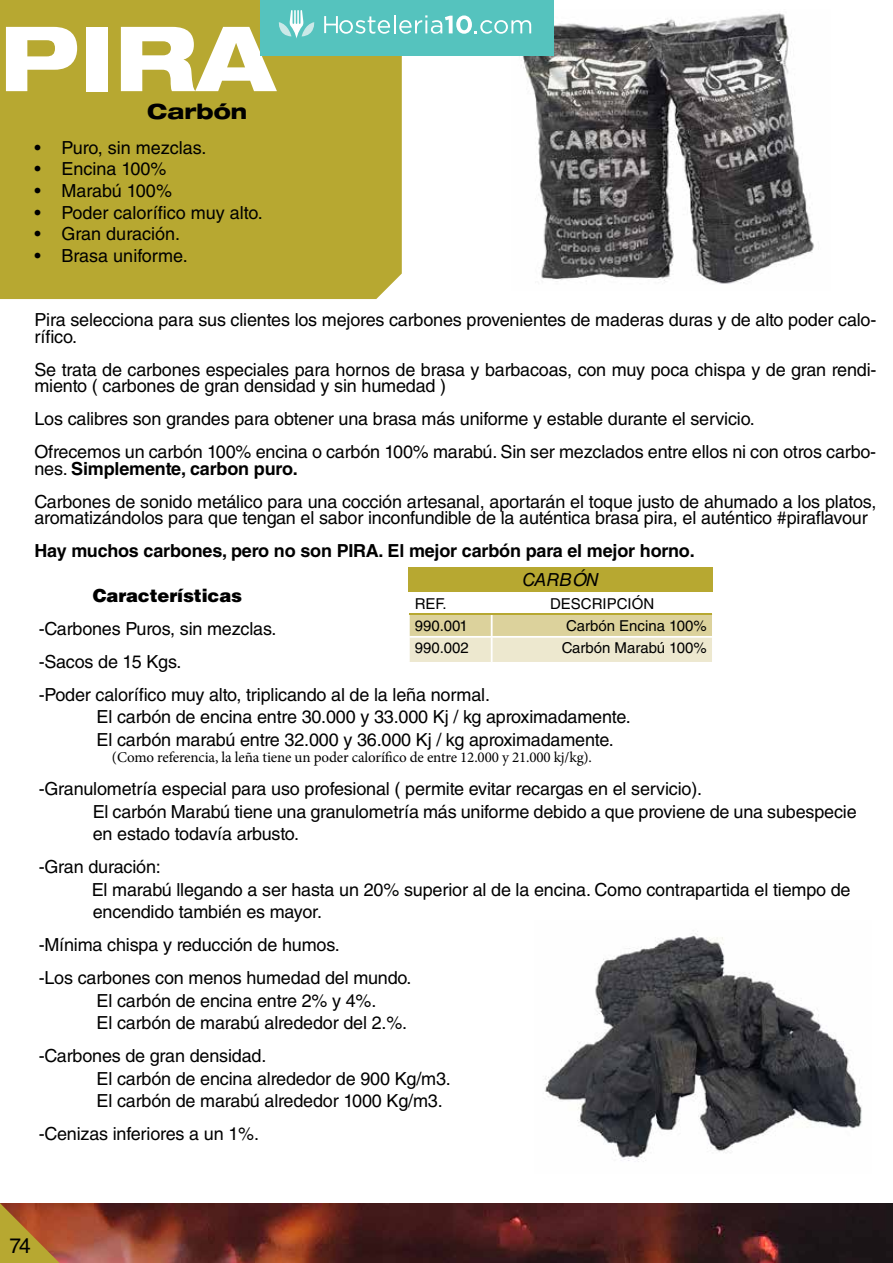
<style>
.page{position:relative;width:893px;height:1263px;background:#fff}
.page>*{position:absolute;margin:0;border:0;box-sizing:border-box;transform-origin:0 0}
.t1{font:800 expanded 90px "Helvetica Neue LT Std";color:#fff}
.t2{font:800 expanded 21px "Helvetica Neue LT Std";color:#000}
.t3{font:21px "Helvetica LT Std";color:#000}
.t4{font:18px/22.5px "Helvetica LT Std";letter-spacing:-.01em;color:#000}
.t5{font:700 18px "Helvetica LT Std";letter-spacing:-.01em;color:#000}
.t6{font:900 18px "Helvetica LT Std";letter-spacing:-.01em;color:#000}
.t7{font:italic 18px "Helvetica LT Std";letter-spacing:-.01em;color:#000}
.t8{font:15px "Minion Pro";letter-spacing:-.01em;color:#000}
.t9{font:15px/22.8px "Helvetica LT Std";color:#000}
.s1{font-weight:700}
</style>
<div class="page">
<img style="left:60px;top:1203px;width:833px;height:60px">
<div style="left:0;top:0;width:402px;height:299px;background:#b7a831"></div>
<div style="left:409px;top:567px;width:304px;height:25px;background:#b7a831"></div>
<svg style="left:0;top:1203px;width:60px;height:60px"></svg>
<img style="left:545px;top:931px;width:317px;height:231px">
<img style="left:522px;top:10px;width:292px;height:274px">
<svg style="left:409px;top:615px;width:303px;height:47px"></svg>
<hr style="left:409px;top:613px;width:303px;height:2px;background:#b7a831">
<div style="left:260px;top:0;width:293px;height:56px;background:#55c3be"></div>
<svg style="left:324px;top:15px;width:207px;height:19px"></svg>
<svg style="left:278px;top:10px;width:37px;height:29px"></svg>
<h1 class="t1" style="left:-1px;top:1px;width:276px">PIRA</h1>
<p class="t2" style="left:147px;top:98px;width:101px">Carbón</p>
<p class="t4" style="left:34px;top:136px;width:173px">• Puro, sin mezclas.</p>
<p class="t4" style="left:34px;top:158px;width:134px">• Encina 100%</p>
<p class="t4" style="left:34px;top:179px;width:139px">• Marabú 100%</p>
<p class="t4" style="left:34px;top:201px;width:230px">• Poder calorífico muy alto.</p>
<p class="t4" style="left:34px;top:223px;width:147px">• Gran duración.</p>
<p class="t4" style="left:34px;top:244px;width:155px">• Brasa uniforme.</p>
<p class="t4" style="left:34px;top:311px;width:843px;line-height:16.5px">Pira selecciona para sus clientes los mejores carbones provenientes de maderas duras y de alto poder calo&shy;rífico.</p>
<p class="t4" style="left:34px;top:361px;width:843px;line-height:16.5px">Se trata de carbones especiales para hornos de brasa y barbacoas, con muy poca chispa y de gran rendi&shy;miento ( carbones de gran densidad y sin humedad )</p>
<p class="t4" style="left:34px;top:402px;width:843px;line-height:33px">Los calibres son grandes para obtener una brasa más uniforme y estable durante el servicio.<br>Ofrecemos un carbón 100% encina o carbón 100% marabú. Sin ser mezclados entre ellos ni con otros carbo-</p>
<p class="t4" style="left:34px;top:452px;width:843px;line-height:33px">nes. <span class="s1">Simplemente, carbon puro.<br></span>Carbones de sonido metálico para una cocción artesanal, aportarán el toque justo de ahumado a los platos,</p>
<p class="t4" style="left:34px;top:506px;width:835px">aromatizándolos para que tengan el sabor inconfundible de la auténtica brasa pira, el auténtico #piraflavour</p>
<p class="t5" style="left:34px;top:540px;width:662px">Hay muchos carbones, pero no son PIRA. El mejor carbón para el mejor horno.</p>
<p class="t6" style="left:93px;top:583px;width:151px">Características</p>
<p class="t4" style="left:39px;top:612px;width:453px;line-height:33px">-Carbones Puros, sin mezclas.<br>-Sacos de 15 Kgs.<br>-Poder calorífico muy alto, triplicando al de la leña normal.</p>
<p class="t4" style="left:97px;top:706px;width:536px">El carbón de encina entre 30.000 y 33.000 Kj / kg aproximadamente.<br>El carbón marabú entre 32.000 y 36.000 Kj / kg aproximadamente.</p>
<p class="t8" style="left:112px;top:747px;width:481px">(Como referencia, la leña tiene un poder calorífico de entre 12.000 y 21.000 kj/kg).</p>
<p class="t4" style="left:93px;top:778px;width:765px;text-indent:-54px">-Granulometría especial para uso profesional ( permite evitar recargas en el servicio).<br>El carbón Marabú tiene una granulometría más uniforme debido a que proviene de una subespecie en estado todavía arbusto.</p>
<p class="t4" style="left:92px;top:856px;width:760px;text-indent:-53px">-Gran duración:<br>El marabú llegando a ser hasta un 20% superior al de la encina. Como contrapartida el tiempo de encendido también es mayor.</p>
<p class="t4" style="left:39px;top:928px;width:374px;line-height:33px">-Mínima chispa y reducción de humos.<br>-Los carbones con menos humedad del mundo.</p>
<p class="t4" style="left:97px;top:989px;width:312px">El carbón de encina entre 2% y 4%.<br>El carbón de marabú alrededor del 2.%.</p>
<p class="t4" style="left:97px;top:1045px;width:356px;text-indent:-58px">-Carbones de gran densidad.<br>El carbón de encina alrededor de 900 Kg/m3.<br>El carbón de marabú alrededor 1000 Kg/m3.</p>
<p class="t4" style="left:39px;top:1123px;width:222px">-Cenizas inferiores a un 1%.</p>
<p class="t7" style="left:522px;top:569px;width:78px">CARBÓN</p>
<p class="t9" style="left:415px;top:592px;width:33px">REF.</p>
<p class="t9" style="left:550px;top:592px;width:106px">DESCRIPCIÓN</p>
<p class="t9" style="left:566px;top:614px;width:142px">Carbón Encina 100%</p>
<p class="t9" style="left:562px;top:637px;width:147px">Carbón Marabú 100%</p>
<p class="t9" style="left:415px;top:614px;width:56px">990.001<br>990.002</p>
<p class="t3" style="left:10px;top:1233px;width:23px">74</p>
</div>
